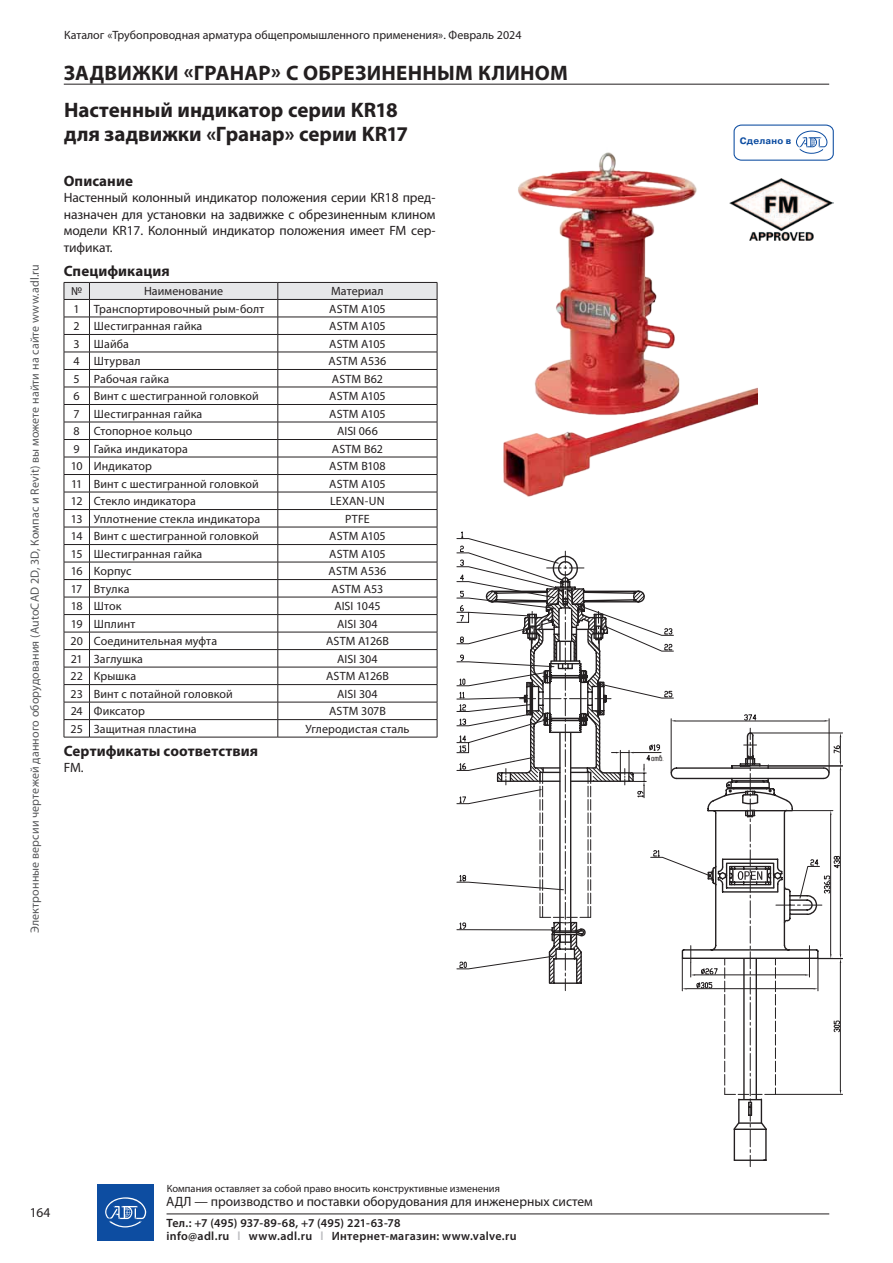
<style>
.page{position:relative;width:893px;height:1263px;background:#fff}
.page>*{position:absolute;margin:0;border:0;box-sizing:border-box;transform-origin:0 0}
.Глава_название{font:700 21px/24px "Myriad Pro";color:#231f20}
.ГЛАВИЩЕ_для-колонтит{font:700 21px "Myriad Pro";letter-spacing:.01em;color:#231f20}
.заголовки{font:700 15px "Myriad Pro";letter-spacing:.005em;color:#231f20}
.Текст_основной{font:13.5px/16.5px "Myriad Pro";color:#231f20;text-align:justify}
.таблица_Left{font:12px "Myriad Pro";letter-spacing:.005em;color:#231f20}
.таблица_Центр{font:12px "Myriad Pro";letter-spacing:.005em;color:#231f20}
.t1{font:12px "Myriad Pro";letter-spacing:.01em;color:#57585a}
.t2{font:600 12px/12.9px "Myriad Pro";letter-spacing:.025em;color:#231f20}
.t3{font:10.5px "Myriad Pro";color:#231f20}
.t4{font:700 9.3px "Pragmatica C";letter-spacing:.025em;color:#0d4da1}
.t5{font:700 8.25px "GOST Type A";color:#231f20}
.s1{color:#bcbdc0}
</style>
<div class="page">
<hr style="left:167px;top:1213px;width:662px;height:1px;background:#231f20">
<div style="left:98px;top:1184px;width:56px;height:56px;background:#0d4da1"></div>
<svg style="left:105px;top:1197px;width:41px;height:30px"></svg>
<hr style="left:64px;top:84px;width:765px;height:1px;background:#231f20">
<svg style="left:457px;top:550px;width:386px;height:616px"></svg>
<svg style="left:64px;top:282px;width:374px;height:456px"></svg>
<hr style="left:89px;top:299px;width:189px;height:1px;background:#231f20">
<hr style="left:278px;top:299px;width:159px;height:1px;background:#231f20">
<img style="left:503px;top:152px;width:254px;height:345px">
<img style="left:729px;top:178px;width:105px;height:62px">
<svg style="left:733px;top:124px;width:101px;height:37px"></svg>
<p class="t1" style="left:27px;top:933px;width:670px;rotate:-90deg">Электронные версии чертежей данного оборудования (AutoCAD 2D, 3D, Компас и Revit) вы можете найти на сайте www.adl.ru</p>
<p class="таблица_Left" style="left:64px;top:27px;width:459px">Каталог «Трубопроводная арматура общепромышленного применения». Февраль 2024</p>
<p class="ГЛАВИЩЕ_для-колонтит" style="left:64px;top:59px;width:506px">ЗАДВИЖКИ «ГРАНАР» С ОБРЕЗИНЕННЫМ КЛИНОМ</p>
<p class="Глава_название" style="left:64px;top:97px;width:346px">Настенный индикатор серии KR18 для задвижки «Гранар» серии KR17</p>
<p class="заголовки" style="left:64px;top:171px;width:71px">Описание</p>
<p class="Текст_основной" style="left:64px;top:189px;width:373px">Настенный колонный индикатор положения серии KR18 пред&shy;назначен для установки на задвижке с обрезиненным клином модели KR17. Колонный индикатор положения имеет FM сер&shy;тификат.</p>
<p class="заголовки" style="left:64px;top:261px;width:107px">Спецификация</p>
<p class="таблица_Центр" style="left:71px;top:284px;width:12px">№</p>
<p class="таблица_Центр" style="left:144px;top:284px;width:81px">Наименование</p>
<p class="таблица_Центр" style="left:331px;top:284px;width:54px">Материал</p>
<p class="таблица_Центр" style="left:74px;top:301px;width:8px">1</p>
<p class="таблица_Left" style="left:94px;top:301px;width:172px">Транспортировочный рым-болт</p>
<p class="таблица_Центр" style="left:329px;top:301px;width:58px">ASTM A105</p>
<p class="таблица_Центр" style="left:74px;top:319px;width:8px">2</p>
<p class="таблица_Left" style="left:94px;top:319px;width:110px">Шестигранная гайка</p>
<p class="таблица_Центр" style="left:329px;top:319px;width:58px">ASTM A105</p>
<p class="таблица_Центр" style="left:74px;top:336px;width:8px">3</p>
<p class="таблица_Left" style="left:94px;top:336px;width:37px">Шайба</p>
<p class="таблица_Центр" style="left:329px;top:336px;width:58px">ASTM A105</p>
<p class="таблица_Центр" style="left:74px;top:354px;width:8px">4</p>
<p class="таблица_Left" style="left:94px;top:354px;width:48px">Штурвал</p>
<p class="таблица_Центр" style="left:328px;top:354px;width:59px">ASTM A536</p>
<p class="таблица_Центр" style="left:74px;top:371px;width:8px">5</p>
<p class="таблица_Left" style="left:94px;top:371px;width:77px">Рабочая гайка</p>
<p class="таблица_Центр" style="left:332px;top:371px;width:52px">ASTM B62</p>
<p class="таблица_Центр" style="left:74px;top:389px;width:8px">6</p>
<p class="таблица_Left" style="left:94px;top:389px;width:166px">Винт с шестигранной головкой</p>
<p class="таблица_Центр" style="left:329px;top:389px;width:58px">ASTM A105</p>
<p class="таблица_Центр" style="left:74px;top:406px;width:8px">7</p>
<p class="таблица_Left" style="left:94px;top:406px;width:110px">Шестигранная гайка</p>
<p class="таблица_Центр" style="left:329px;top:406px;width:58px">ASTM A105</p>
<p class="таблица_Центр" style="left:74px;top:424px;width:8px">8</p>
<p class="таблица_Left" style="left:94px;top:424px;width:100px">Стопорное кольцо</p>
<p class="таблица_Центр" style="left:337px;top:424px;width:42px">AISI 066</p>
<p class="таблица_Центр" style="left:74px;top:441px;width:8px">9</p>
<p class="таблица_Left" style="left:94px;top:441px;width:95px">Гайка индикатора</p>
<p class="таблица_Центр" style="left:332px;top:441px;width:52px">ASTM B62</p>
<p class="таблица_Центр" style="left:71px;top:459px;width:13px">10</p>
<p class="таблица_Left" style="left:94px;top:459px;width:60px">Индикатор</p>
<p class="таблица_Центр" style="left:329px;top:459px;width:58px">ASTM B108</p>
<p class="таблица_Центр" style="left:71px;top:476px;width:13px">11</p>
<p class="таблица_Left" style="left:94px;top:476px;width:166px">Винт с шестигранной головкой</p>
<p class="таблица_Центр" style="left:329px;top:476px;width:58px">ASTM A105</p>
<p class="таблица_Центр" style="left:71px;top:494px;width:13px">12</p>
<p class="таблица_Left" style="left:94px;top:494px;width:104px">Стекло индикатора</p>
<p class="таблица_Центр" style="left:330px;top:494px;width:56px">LEXAN-UN</p>
<p class="таблица_Центр" style="left:71px;top:511px;width:13px">13</p>
<p class="таблица_Left" style="left:94px;top:511px;width:168px">Уплотнение стекла индикатора</p>
<p class="таблица_Центр" style="left:345px;top:511px;width:26px">PTFE</p>
<p class="таблица_Центр" style="left:71px;top:529px;width:13px">14</p>
<p class="таблица_Left" style="left:94px;top:529px;width:166px">Винт с шестигранной головкой</p>
<p class="таблица_Центр" style="left:329px;top:529px;width:58px">ASTM A105</p>
<p class="таблица_Центр" style="left:71px;top:546px;width:13px">15</p>
<p class="таблица_Left" style="left:94px;top:546px;width:110px">Шестигранная гайка</p>
<p class="таблица_Центр" style="left:329px;top:546px;width:58px">ASTM A105</p>
<p class="таблица_Центр" style="left:71px;top:564px;width:13px">16</p>
<p class="таблица_Left" style="left:94px;top:564px;width:39px">Корпус</p>
<p class="таблица_Центр" style="left:328px;top:564px;width:59px">ASTM A536</p>
<p class="таблица_Центр" style="left:71px;top:581px;width:13px">17</p>
<p class="таблица_Left" style="left:94px;top:581px;width:37px">Втулка</p>
<p class="таблица_Центр" style="left:332px;top:581px;width:53px">ASTM A53</p>
<p class="таблица_Центр" style="left:71px;top:599px;width:13px">18</p>
<p class="таблица_Left" style="left:94px;top:599px;width:29px">Шток</p>
<p class="таблица_Центр" style="left:334px;top:599px;width:48px">AISI 1045</p>
<p class="таблица_Центр" style="left:71px;top:616px;width:13px">19</p>
<p class="таблица_Left" style="left:94px;top:616px;width:43px">Шплинт</p>
<p class="таблица_Центр" style="left:337px;top:616px;width:42px">AISI 304</p>
<p class="таблица_Центр" style="left:71px;top:634px;width:14px">20</p>
<p class="таблица_Left" style="left:94px;top:634px;width:125px">Соединительная муфта</p>
<p class="таблица_Центр" style="left:326px;top:634px;width:64px">ASTM A126B</p>
<p class="таблица_Центр" style="left:71px;top:651px;width:13px">21</p>
<p class="таблица_Left" style="left:94px;top:651px;width:51px">Заглушка</p>
<p class="таблица_Центр" style="left:337px;top:651px;width:42px">AISI 304</p>
<p class="таблица_Центр" style="left:71px;top:669px;width:14px">22</p>
<p class="таблица_Left" style="left:94px;top:669px;width:44px">Крышка</p>
<p class="таблица_Центр" style="left:326px;top:669px;width:64px">ASTM A126B</p>
<p class="таблица_Центр" style="left:71px;top:686px;width:14px">23</p>
<p class="таблица_Left" style="left:94px;top:686px;width:141px">Винт с потайной головкой</p>
<p class="таблица_Центр" style="left:337px;top:686px;width:42px">AISI 304</p>
<p class="таблица_Центр" style="left:71px;top:704px;width:14px">24</p>
<p class="таблица_Left" style="left:94px;top:704px;width:53px">Фиксатор</p>
<p class="таблица_Центр" style="left:329px;top:704px;width:58px">ASTM 307B</p>
<p class="таблица_Центр" style="left:71px;top:721px;width:14px">25</p>
<p class="таблица_Left" style="left:94px;top:721px;width:104px">Защитная пластина</p>
<p class="таблица_Центр" style="left:305px;top:721px;width:106px">Углеродистая сталь</p>
<p class="заголовки" style="left:64px;top:741px;width:196px">Сертификаты соответствия</p>
<p class="Текст_основной" style="left:64px;top:759px;width:21px">FM.</p>
<p class="t4" style="left:740px;top:136px;width:53px">Сделано в</p>
<p class="t5" style="left:651px;top:754px;width:14px">îòâ.</p>
<p class="Текст_основной" style="left:30px;top:1204px;width:22px">164</p>
<p class="t3" style="left:167px;top:1182px;width:335px">Компания оставляет за собой право вносить конструктивные изменения</p>
<p class="Текст_основной" style="left:166px;top:1193px;width:428px">АДЛ — производство и поставки оборудования для инженерных систем</p>
<p class="t2" style="left:167px;top:1216px;width:351px">Тел.: +7 (495) 937-89-68, +7 (495) 221-63-78<br>info@adl.ru <span class="s1">l</span> www.adl.ru <span class="s1">l</span> Интернет-магазин: www.valve.ru</p>
</div>
